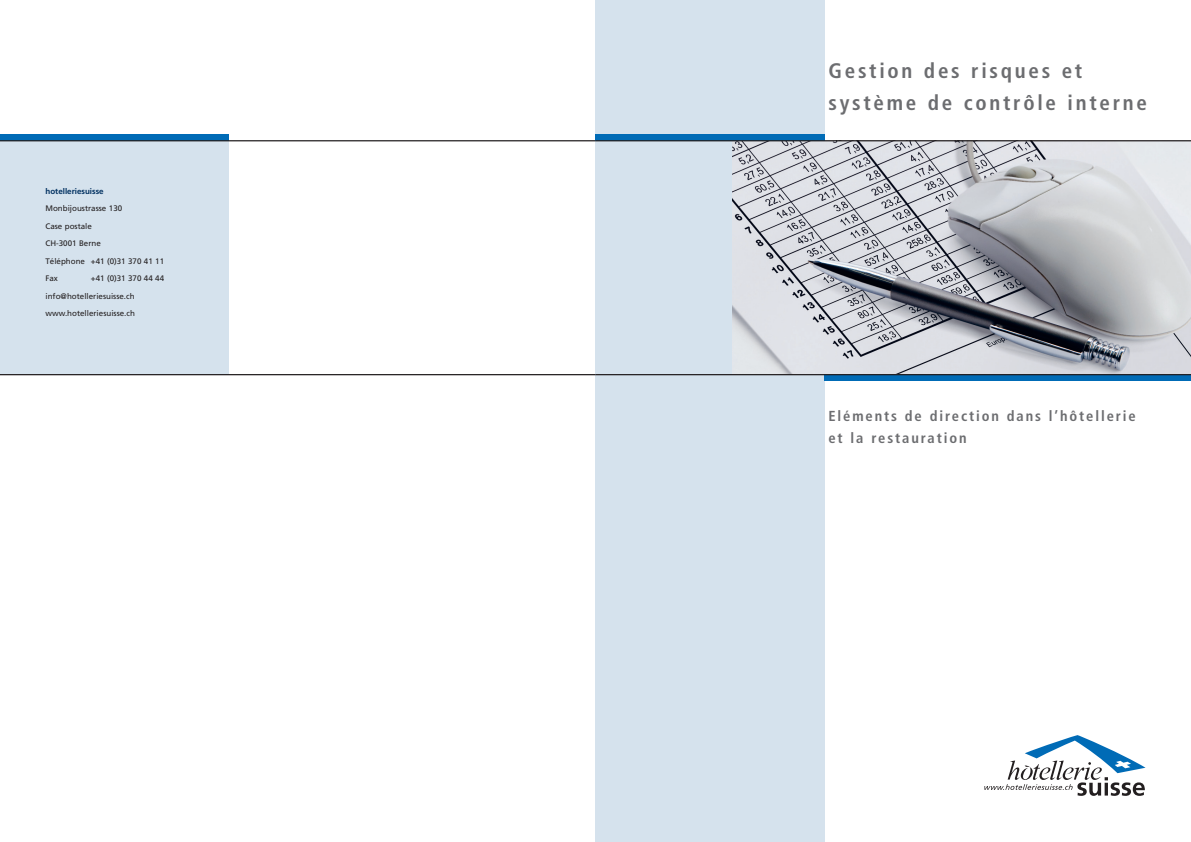
<style>
.page{position:relative;width:1191px;height:842px;background:#fff}
.page>*{position:absolute;margin:0;border:0;box-sizing:border-box;transform-origin:0 0}
.t1{font:700 condensed 21px/31.5px "Frutiger";letter-spacing:.13em;color:#6c6d70}
.t2{font:700 condensed 14.5px/21.8px "Frutiger";letter-spacing:.13em;color:#6c6d70}
.t3{font:8px/17.5px "Frutiger";color:#231f20}
.t4{font:700 8px "Frutiger";color:#003060}
</style>
<div class="page">
<div style="left:595px;top:0;width:229px;height:842px;background:#d5e2ed"></div>
<svg style="left:984px;top:735px;width:161px;height:61px"></svg>
<div style="left:0;top:135px;width:229px;height:6px;background:#006bb6"></div>
<div style="left:0;top:141px;width:229px;height:234px;background:#d5e2ed"></div>
<hr style="left:0;top:140px;width:595px;height:1px;background:#231f20">
<hr style="left:0;top:374px;width:595px;height:1px;background:#231f20">
<img style="left:732px;top:141px;width:458px;height:233px">
<div style="left:595px;top:135px;width:229px;height:6px;background:#006bb6"></div>
<hr style="left:595px;top:140px;width:595px;height:1px;background:#231f20">
<div style="left:824px;top:375px;width:366px;height:6px;background:#006bb6"></div>
<hr style="left:595px;top:374px;width:595px;height:1px;background:#231f20">
<p class="t4" style="left:46px;top:188px;width:60px">hotelleriesuisse</p>
<p class="t3" style="left:46px;top:200px;width:120px">Monbijoustrasse 130<br>Case postale<br>CH-3001 Berne<br>Téléphone +41 (0)31 370 41 11<br>Fax</p>
<p class="t3" style="left:46px;top:270px;width:120px;text-indent:45px">+41 (0)31 370 44 44 info@hotelleriesuisse.ch www.hotelleriesuisse.ch</p>
<h1 class="t1" style="left:828px;top:57px;width:320px">Gestion des risques et système de contrôle interne</h1>
<h2 class="t2" style="left:828px;top:406px;width:309px">Eléments de direction dans l’hôtellerie et la restauration</h2>
</div>
